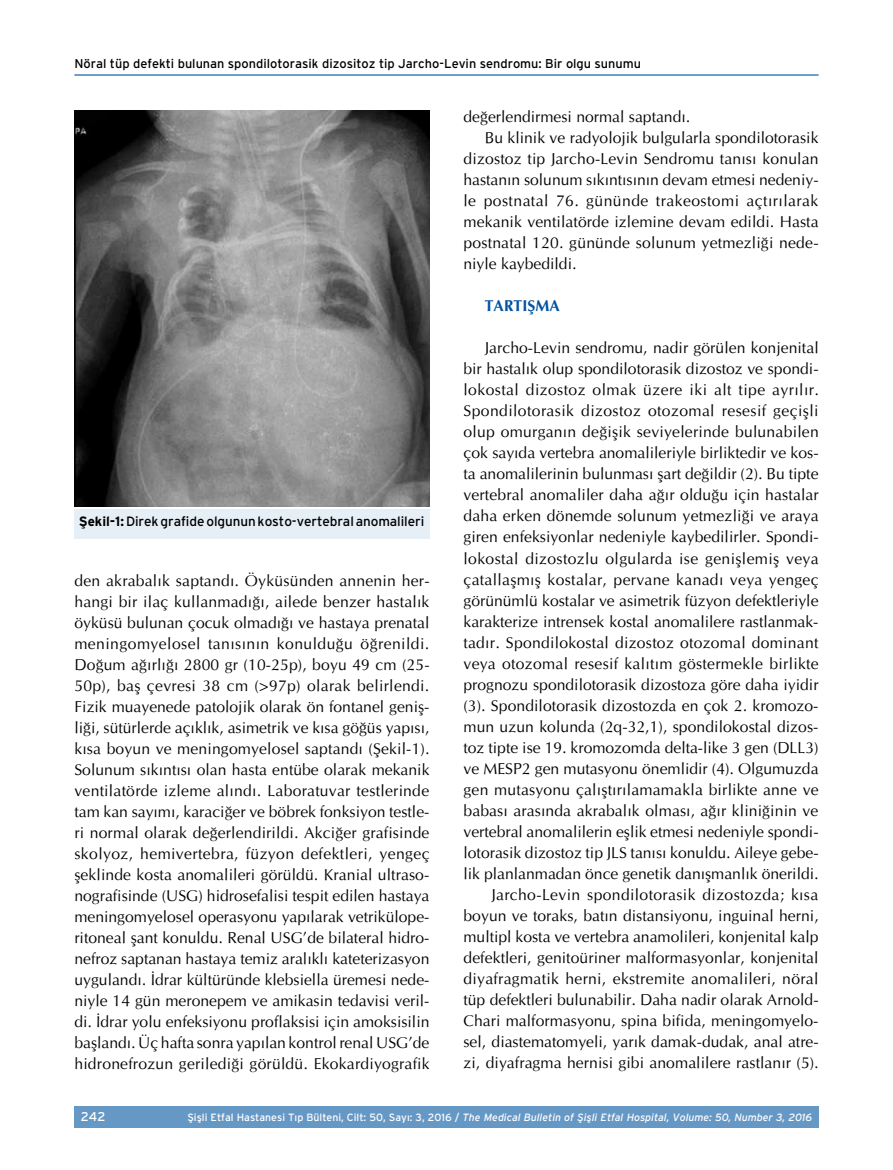
<style>
.page{position:relative;width:893px;height:1170px;background:#fff}
.page>*{position:absolute;margin:0;border:0;box-sizing:border-box;transform-origin:0 0}
.t1{font:15.75px/21px "Optima";letter-spacing:.005em;color:#000;text-align:justify}
.t2{font:15.75px "Optima";letter-spacing:.03em;color:#000}
.t3{font:700 15.75px "Optima";color:#0053a1}
.t4{font:13.5px "Interstate";letter-spacing:-.005em;color:#000}
.t5{font:12.75px "Interstate";color:#000}
.t6{font:12.75px "Interstate";color:#fff}
.t7{font:italic 10.5px "Interstate";color:#fff}
.s1{font-weight:700}
.s2{font-style:normal}
</style>
<div class="page">
<div style="left:74px;top:1106px;width:745px;height:21px;background:#6698c6"></div>
<hr style="left:74px;top:74px;width:745px;height:2px;background:#0053a1">
<div style="left:74px;top:509px;width:355px;height:29px;background:#e6eef6"></div>
<img style="left:74px;top:111px;width:355px;height:395px">
<p class="t5" style="left:74px;top:57px;width:568px">Nöral tüp defekti bulunan spondilotorasik dizositoz tip Jarcho-Levin sendromu: Bir olgu sunumu</p>
<p class="t4" style="left:79px;top:513px;width:347px"><span class="s1">Şekil-1:</span> Direk grafide olgunun kosto-vertebral anomalileri</p>
<p class="t1" style="left:74px;top:570px;width:357px">den akrabalık saptandı. Öyküsünden annenin her&shy;hangi bir ilaç kullanmadığı, ailede benzer hastalık öyküsü bulunan çocuk olmadığı ve hastaya prenatal meningomyelosel tanısının konulduğu öğrenildi.<br>Doğum ağırlığı 2800 gr (10-25p), boyu 49 cm (25- 50p), baş çevresi 38 cm (&gt;97p) olarak belirlendi.<br>Fizik muayenede patolojik olarak ön fontanel geniş&shy;liği, sütürlerde açıklık, asimetrik ve kısa göğüs yapısı, kısa boyun ve meningomyelosel saptandı (Şekil-1).<br>Solunum sıkıntısı olan hasta entübe olarak mekanik ventilatörde izleme alındı. Laboratuvar testlerinde tam kan sayımı, karaciğer ve böbrek fonksiyon testle&shy;ri normal olarak değerlendirildi. Akciğer grafisinde skolyoz, hemivertebra, füzyon defektleri, yengeç şeklinde kosta anomalileri görüldü. Kranial ultraso&shy;nografisinde (USG) hidrosefalisi tespit edilen hastaya meningomyelosel operasyonu yapılarak vetrikülope&shy;ritoneal şant konuldu. Renal USG’de bilateral hidro&shy;nefroz saptanan hastaya temiz aralıklı kateterizasyon uygulandı. İdrar kültüründe klebsiella üremesi nede&shy;niyle 14 gün meronepem ve amikasin tedavisi veril&shy;di. İdrar yolu enfeksiyonu proflaksisi için amoksisilin başlandı. Üç hafta sonra yapılan kontrol renal USG’de hidronefrozun gerilediği görüldü. Ekokardiyografik</p>
<p class="t1" style="left:463px;top:106px;width:228px">değerlendirmesi normal saptandı.</p>
<p class="t1" style="left:485px;top:127px;width:335px">Bu klinik ve radyolojik bulgularla spondilotorasik</p>
<p class="t1" style="left:463px;top:148px;width:357px">dizostoz tip Jarcho-Levin Sendromu tanısı konulan</p>
<p class="t1" style="left:463px;top:169px;width:357px">hastanın solunum sıkıntısının devam etmesi nedeniy-</p>
<p class="t2" style="left:463px;top:192px;width:356px">le postnatal 76. gününde trakeostomi açtırılarak</p>
<p class="t1" style="left:463px;top:211px;width:357px">mekanik ventilatörde izlemine devam edildi. Hasta</p>
<p class="t1" style="left:463px;top:232px;width:357px">postnatal 120. gününde solunum yetmezliği nede-</p>
<p class="t1" style="left:463px;top:253px;width:114px">niyle kaybedildi.</p>
<p class="t3" style="left:485px;top:296px;width:77px">TARTIŞMA</p>
<p class="t1" style="left:463px;top:337px;width:357px;text-align:right">Jarcho-Levin sendromu, nadir görülen konjenital bir hastalık olup spondilotorasik dizostoz ve spondi&shy;lokostal dizostoz olmak üzere iki alt tipe ayrılır.<br>Spondilotorasik dizostoz otozomal resesif geçişli olup omurganın değişik seviyelerinde bulunabilen çok sayıda vertebra anomalileriyle birliktedir ve kos&shy;ta anomalilerinin bulunması şart değildir (2). Bu tipte vertebral anomaliler daha ağır olduğu için hastalar daha erken dönemde solunum yetmezliği ve araya giren enfeksiyonlar nedeniyle kaybedilirler. Spondi&shy;lokostal dizostozlu olgularda ise genişlemiş veya çatallaşmış kostalar, pervane kanadı veya yengeç görünümlü kostalar ve asimetrik füzyon defektleriyle karakterize intrensek kostal anomalilere rastlanmak&shy;tadır. Spondilokostal dizostoz otozomal dominant veya otozomal resesif kalıtım göstermekle birlikte prognozu spondilotorasik dizostoza göre daha iyidir (3). Spondilotorasik dizostozda en çok 2. kromozo&shy;mun uzun kolunda (2q-32,1), spondilokostal dizos&shy;toz tipte ise 19. kromozomda delta-like 3 gen (DLL3) ve MESP2 gen mutasyonu önemlidir (4). Olgumuzda gen mutasyonu çalıştırılamamakla birlikte anne ve babası arasında akrabalık olması, ağır kliniğinin ve vertebral anomalilerin eşlik etmesi nedeniyle spondi&shy;lotorasik dizostoz tip JLS tanısı konuldu. Aileye gebe&shy;lik planlanmadan önce genetik danışmanlık önerildi.<br>Jarcho-Levin spondilotorasik dizostozda; kısa boyun ve toraks, batın distansiyonu, inguinal herni, multipl kosta ve vertebra anamolileri, konjenital kalp defektleri, genitoüriner malformasyonlar, konjenital diyafragmatik herni, ekstremite anomalileri, nöral tüp defektleri bulunabilir. Daha nadir olarak Arnold-Chari malformasyonu, spina bifida, meningomyelo&shy;sel, diastematomyeli, yarık damak-dudak, anal atre&shy;zi, diyafragma hernisi gibi anomalilere rastlanır (5).</p>
<p class="t6" style="left:81px;top:1108px;width:26px">242</p>
<p class="t7" style="left:187px;top:1110px;width:626px"><span class="s2">Şişli Etfal Hastanesi T›p Bülteni, Cilt: 50, Say›: 3, 2016 /</span> The Medical Bulletin of Şişli Etfal Hospital, Volume: 50, Number 3, 2016</p>
</div>
